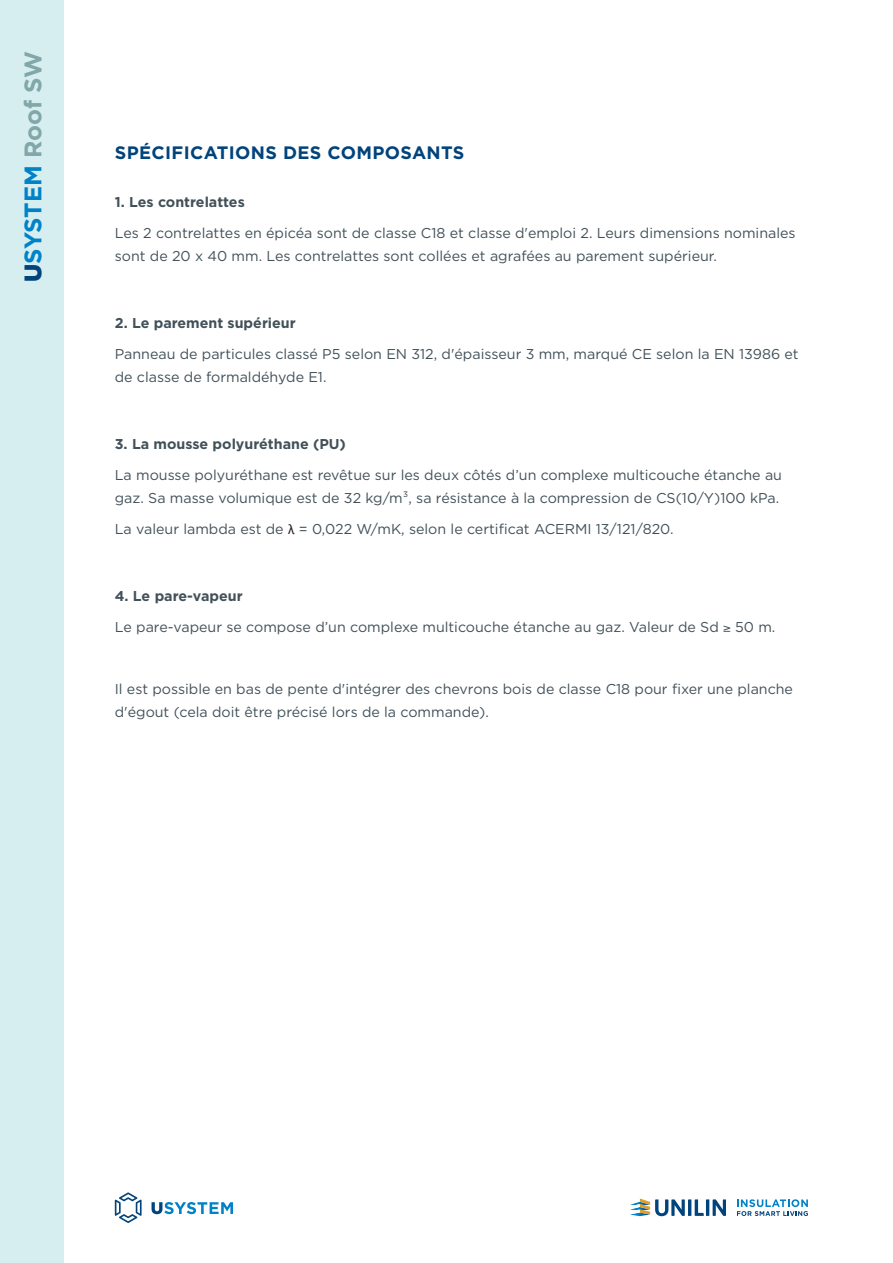
<style>
.page{position:relative;width:893px;height:1263px;background:#fff}
.page>*{position:absolute;margin:0;border:0;box-sizing:border-box;transform-origin:0 0}
.t1{font:700 24px "Gotham";letter-spacing:-.01em;color:#0082c9}
.TITEL{font:700 18px "Gotham";letter-spacing:.02em;color:#01437b}
.TITEL-2{font:14.25px/22.5px "Gotham";color:#425159}
.TITEL-3{font:700 14.25px "Gotham";color:#425159}
.s1{font-weight:900;color:#01437b}
.s2{color:#81a7a9}
.s3{font-family:"Calibri";color:#231f20}
</style>
<div class="page">
<div style="left:0;top:0;width:64px;height:1263px;background:#d6eeef"></div>
<svg style="left:152px;top:1202px;width:81px;height:12px"></svg>
<svg style="left:115px;top:1192px;width:27px;height:31px"></svg>
<svg style="left:630px;top:1198px;width:96px;height:18px"></svg>
<svg style="left:737px;top:1199px;width:71px;height:17px"></svg>
<p class="t1" style="left:17px;top:282px;width:232px;rotate:-90deg"><span class="s1">U</span>SYSTEM <span class="s2">Roof SW</span></p>
<p class="TITEL" style="left:115px;top:141px;width:351px">SPÉCIFICATIONS DES COMPOSANTS</p>
<p class="TITEL-3" style="left:115px;top:192px;width:132px">1. Les contrelattes</p>
<p class="TITEL-2" style="left:115px;top:221px;width:682px">Les 2 contrelattes en épicéa sont de classe C18 et classe d'emploi 2. Leurs dimensions nominales sont de 20 x 40 mm. Les contrelattes sont collées et agrafées au parement supérieur.</p>
<p class="TITEL-3" style="left:115px;top:313px;width:183px">2. Le parement supérieur</p>
<p class="TITEL-2" style="left:115px;top:342px;width:685px">Panneau de particules classé P5 selon EN 312, d'épaisseur 3 mm, marqué CE selon la EN 13986 et de classe de formaldéhyde E1.</p>
<p class="TITEL-3" style="left:115px;top:434px;width:233px">3. La mousse polyuréthane (PU)</p>
<p class="TITEL-2" style="left:115px;top:463px;width:669px">La mousse polyuréthane est revêtue sur les deux côtés d’un complexe multicouche étanche au gaz. Sa masse volumique est de 32 kg/m³, sa résistance à la compression de CS(10/Y)100 kPa.</p>
<p class="TITEL-2" style="left:115px;top:517px;width:560px">La valeur lambda est de <span class="s3">λ</span> = 0,022 W/mK, selon le certificat ACERMI 13/121/820.</p>
<p class="TITEL-3" style="left:115px;top:586px;width:129px">4. Le pare-vapeur</p>
<p class="TITEL-2" style="left:115px;top:615px;width:662px">Le pare-vapeur se compose d’un complexe multicouche étanche au gaz. Valeur de Sd ≥ 50 m.</p>
<p class="TITEL-2" style="left:115px;top:677px;width:680px">Il est possible en bas de pente d'intégrer des chevrons bois de classe C18 pour fixer une planche d'égout (cela doit être précisé lors de la commande).</p>
</div>
